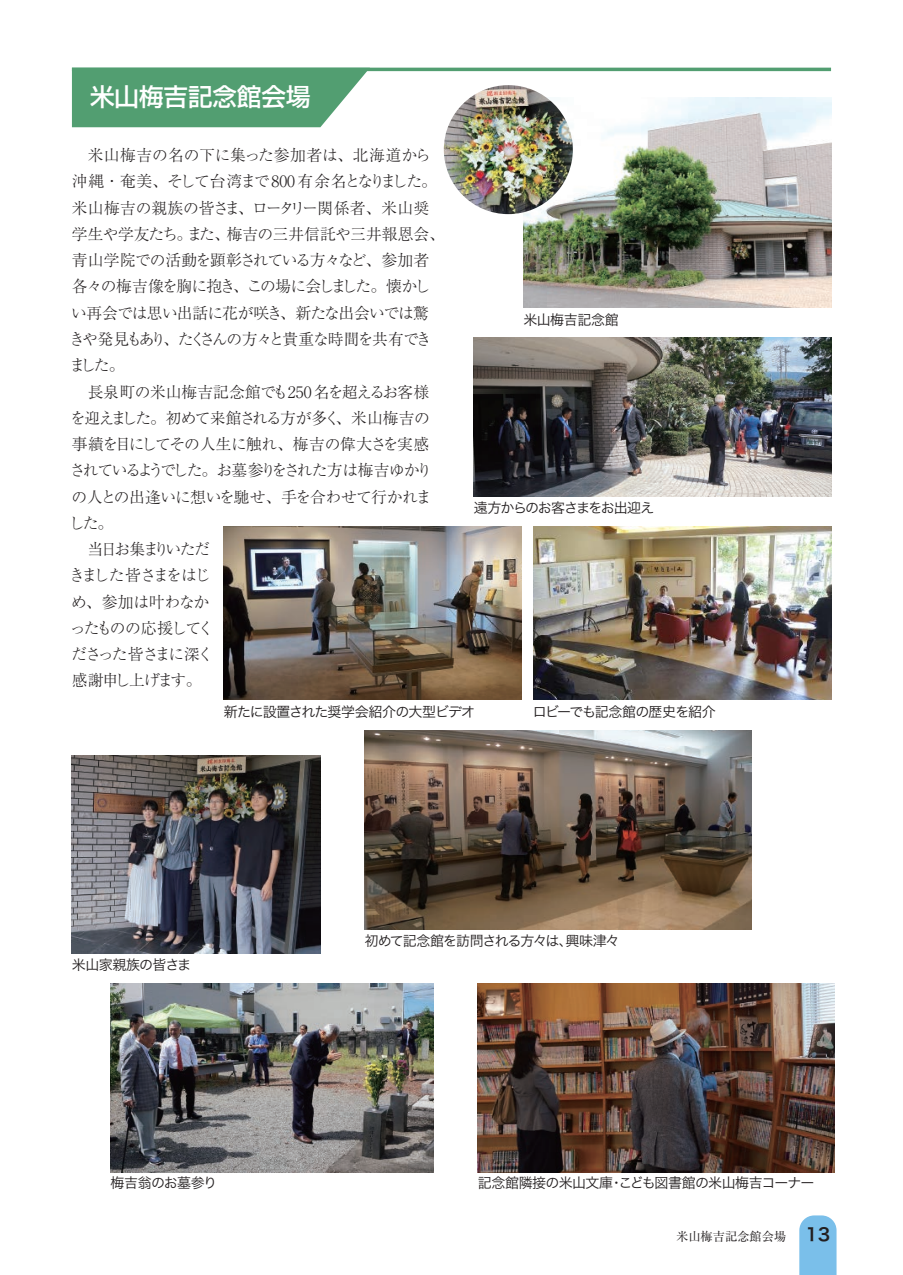
<style>
.page{position:relative;width:903px;height:1275px;background:#fff}
.page>*{position:absolute;margin:0;border:0;box-sizing:border-box;transform-origin:0 0}
.t1{font:500 24.5px "Shin Go Pro";color:#fff}
.t2{font:300 15.75px/26.2px "Ryumin Pro";letter-spacing:-.05em;color:#231f20}
.t3{font:14px "Hira Kaku Pro N W3";letter-spacing:-.055em;color:#231f20}
.t4{font:14px "Hira Kaku Pro N W3";letter-spacing:-.08em;color:#231f20}
.t5{font:14px "Hira Kaku Pro N W3";letter-spacing:-.025em;color:#231f20}
.t6{font:12.25px "Ryumin Pro";color:#231f20}
.s1{font-family:"Hira Kaku Pro N W6";font-size:17.5px}
</style>
<div class="page">
<img style="left:533px;top:526px;width:298px;height:174px">
<img style="left:224px;top:526px;width:298px;height:174px">
<svg style="left:799px;top:1215px;width:37px;height:60px;background:#81c2eb"></svg>
<svg style="left:72px;top:71px;width:298px;height:56px;background:#60a67d"></svg>
<hr style="left:72px;top:68px;width:759px;height:3px;background:#529e71">
<img style="left:523px;top:97px;width:308px;height:211px">
<img style="left:111px;top:984px;width:322px;height:188px">
<img style="left:72px;top:756px;width:248px;height:198px">
<img style="left:365px;top:731px;width:387px;height:198px">
<img style="left:478px;top:984px;width:357px;height:188px">
<img style="left:474px;top:338px;width:357px;height:158px">
<img style="left:444px;top:85px;width:129px;height:129px;border-radius:64px">
<p class="t1" style="left:90px;top:76px;width:222px">米山梅吉記念館会場</p>
<p class="t2" style="left:69px;top:141px;width:377px">　米山梅吉の名の下に集った参加者は、北海道から沖縄・奄美、そして台湾まで800 有余名となりました。米山梅吉の親族の皆さま、ロータリー関係者、米山奨学生や学友たち。また、梅吉の三井信託や三井報恩会、青山学院での活動を顕彰されている方々など、参加者各々の梅吉像を胸に抱き、この場に会しました。懐かしい再会では思い出話に花が咲き、新たな出会いでは驚きや発見もあり、たくさんの方々と貴重な時間を共有できました。<br>　長泉町の米山梅吉記念館でも250名を超えるお客様を迎えました。初めて来館される方が多く、米山梅吉の事績を目にしてその人生に触れ、梅吉の偉大さを実感されているようでした。お墓参りをされた方は梅吉ゆかりの人との出逢いに想いを馳せ、手を合わせて行かれました。<br>　当日お集まりいただ<br>きました皆さまをはじ<br>め、参加は叶わなか<br>ったものの応援してく<br>ださった皆さまに深く<br>感謝申し上げます。</p>
<p class="t5" style="left:523px;top:307px;width:97px">米山梅吉記念館</p>
<p class="t4" style="left:474px;top:495px;width:182px">遠方からのお客さまをお出迎え</p>
<p class="t3" style="left:224px;top:699px;width:253px">新たに設置された奨学会紹介の大型ビデオ</p>
<p class="t3" style="left:533px;top:699px;width:185px">ロビーでも記念館の歴史を紹介</p>
<p class="t3" style="left:72px;top:952px;width:121px">米山家親族の皆さま</p>
<p class="t3" style="left:365px;top:928px;width:257px">初めて記念館を訪問される方々は、興味津々</p>
<p class="t3" style="left:111px;top:1171px;width:108px">梅吉翁のお墓参り</p>
<p class="t3" style="left:478px;top:1171px;width:338px">記念館隣接の米山文庫・こども図書館の米山梅吉コーナー</p>
<p class="t6" style="left:676px;top:1227px;width:156px">米山梅吉記念館会場 <span class="s1">13</span></p>
</div>
